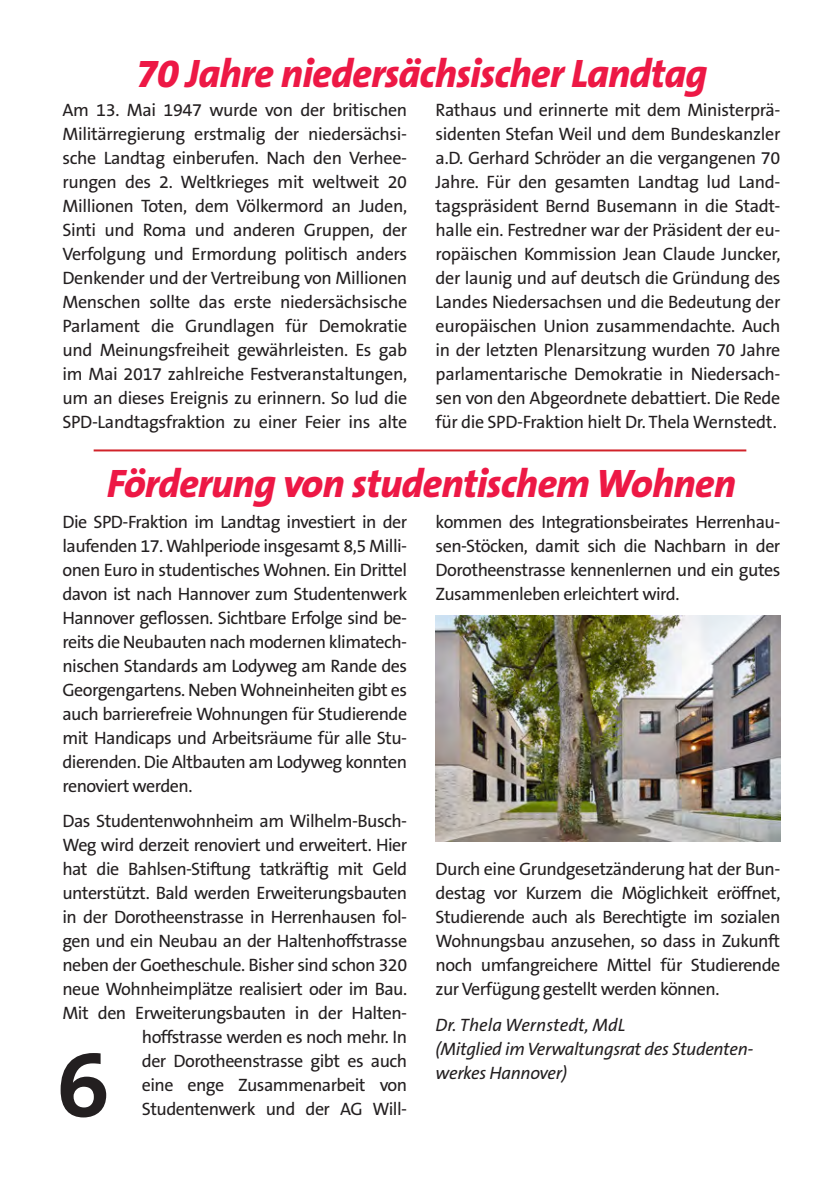
<style>
.page{position:relative;width:840px;height:1191px;background:#fff}
.page>*{position:absolute;margin:0;border:0;box-sizing:border-box;transform-origin:0 0}
.t1{font:700 96px "The Sans B7";color:#231f20}
.t2{font:italic 800 40px "The Sans B8";letter-spacing:-.02em;color:#ed1845}
.t3{font:18px/24px "The Sans B5 Plain";letter-spacing:-.03em;color:#231f20;text-align:justify}
.t4{font:italic 18px/24px "The Sans B5 Plain";letter-spacing:-.02em;color:#231f20}
</style>
<div class="page">
<hr style="left:94px;top:449px;width:652px;height:2px;background:#d1232a">
<img style="left:435px;top:615px;width:345px;height:226px">
<h2 class="t2" style="left:135px;top:52px;width:573px">70 Jahre niedersächsischer Landtag</h2>
<p class="t3" style="left:62px;top:99px;width:346px">Am 13. Mai 1947 wurde von der britischen Militärregierung erstmalig der niedersächsi&shy;sche Landtag einberufen. Nach den Verhee&shy;rungen des 2. Weltkrieges mit weltweit 20<br>Millionen Toten, dem Völkermord an Juden, Sinti und Roma und anderen Gruppen, der Verfolgung und Ermordung politisch anders Denkender und der Vertreibung von Millionen Menschen sollte das erste niedersächsische Parlament die Grundlagen für Demokratie und Meinungsfreiheit gewährleisten. Es gab im Mai 2017 zahlreiche Festveranstaltungen, um an dieses Ereignis zu erinnern. So lud die SPD-Landtagsfraktion zu einer Feier ins alte</p>
<p class="t3" style="left:435px;top:99px;width:346px">Rathaus und erinnerte mit dem Ministerprä&shy;sidenten Stefan Weil und dem Bundeskanzler a.D. Gerhard Schröder an die vergangenen 70<br>Jahre. Für den gesamten Landtag lud Land&shy;tagspräsident Bernd Busemann in die Stadt&shy;halle ein. Festredner war der Präsident der eu&shy;ropäischen Kommission Jean Claude Juncker, der launig und auf deutsch die Gründung des Landes Niedersachsen und die Bedeutung der europäischen Union zusammendachte. Auch in der letzten Plenarsitzung wurden 70 Jahre parlamentarische Demokratie in Niedersach&shy;sen von den Abgeordnete debattiert. Die Rede für die SPD-Fraktion hielt Dr. Thela Wernstedt.</p>
<h2 class="t2" style="left:107px;top:462px;width:630px">Förderung von studentischem Wohnen</h2>
<p class="t3" style="left:62px;top:510px;width:346px">Die SPD-Fraktion im Landtag investiert in der laufenden 17. Wahlperiode insgesamt 8,5 Milli&shy;onen Euro in studentisches Wohnen. Ein Drittel davon ist nach Hannover zum Studentenwerk Hannover geflossen. Sichtbare Erfolge sind be&shy;reits die Neubauten nach modernen klimatech&shy;nischen Standards am Lodyweg am Rande des Georgengartens. Neben Wohneinheiten gibt es auch barrierefreie Wohnungen für Studierende mit Handicaps und Arbeitsräume für alle Stu&shy;dierenden. Die Altbauten am Lodyweg konnten renoviert werden.</p>
<p class="t3" style="left:62px;top:810px;width:346px;text-align:right">Das Studentenwohnheim am Wilhelm-Busch-Weg wird derzeit renoviert und erweitert. Hier hat die Bahlsen-Stiftung tatkräftig mit Geld unterstützt. Bald werden Erweiterungsbauten in der Dorotheenstrasse in Herrenhausen fol&shy;gen und ein Neubau an der Haltenhoffstrasse neben der Goetheschule. Bisher sind schon 320 neue Wohnheimplätze realisiert oder im Bau.<br>Mit den Erweiterungsbauten in der Halten&shy;hoffstrasse werden es noch mehr. In<br>der Dorotheenstrasse gibt es auch<br>eine enge Zusammenarbeit von Studentenwerk und der AG Will-</p>
<p class="t3" style="left:435px;top:510px;width:346px">kommen des Integrationsbeirates Herrenhau&shy;sen-Stöcken, damit sich die Nachbarn in der Dorotheenstrasse kennenlernen und ein gutes Zusammenleben erleichtert wird.</p>
<p class="t3" style="left:435px;top:858px;width:346px">Durch eine Grundgesetzänderung hat der Bun&shy;destag vor Kurzem die Möglichkeit eröffnet, Studierende auch als Berechtigte im sozialen Wohnungsbau anzusehen, so dass in Zukunft noch umfangreichere Mittel für Studierende zur Verfügung gestellt werden können.</p>
<p class="t4" style="left:435px;top:1013px;width:319px">Dr. Thela Wernstedt, MdL<br>(Mitglied im Verwaltungsrat des Studenten&shy;werkes Hannover)</p>
<h1 class="t1" style="left:57px;top:1033px;width:54px">6</h1>
</div>
